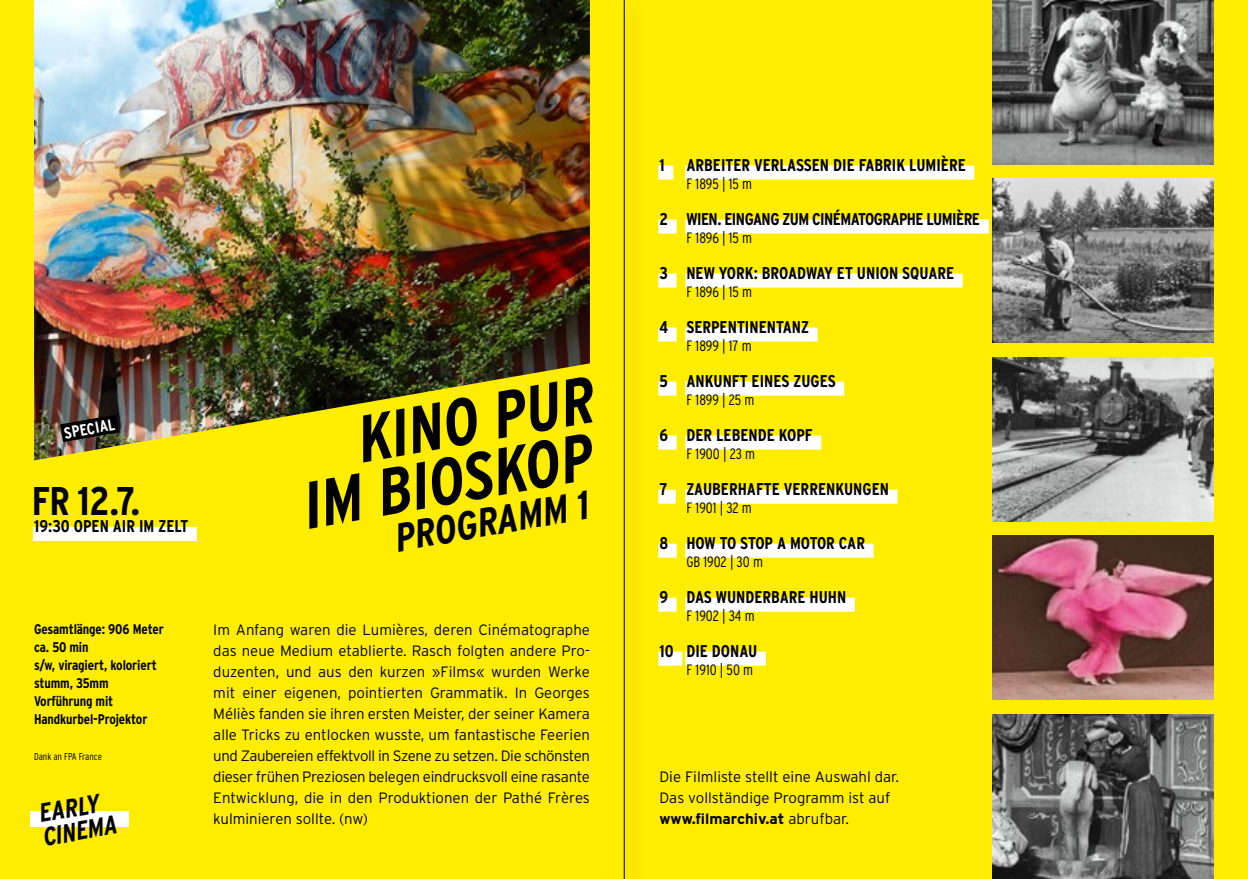
<style>
.page{position:relative;width:1248px;height:879px;background:#fff}
.page>*{position:absolute;margin:0;border:0;box-sizing:border-box;transform-origin:0 0}
.t1{font:italic 700 66px/56px "Interstate Condensed";color:#000;text-align:right}
.t2{font:italic 700 40px "Interstate Condensed";color:#000}
.t3{font:700 40px "Interstate Condensed";color:#000}
.t4{font:italic 700 26px/24px "Interstate Condensed";color:#000}
.t5{font:700 17px "Interstate Condensed";color:#000}
.t6{font:700 17px "Interstate Condensed";letter-spacing:-.03em;color:#000}
.t7{font:700 16px "Interstate Condensed";color:#fff}
.t8{font:300 15px/21px "Interstate";color:#000;text-align:justify}
.t9{font:300 15px "Interstate Condensed";color:#000}
.t10{font:700 14px/18px "Interstate Condensed";letter-spacing:-.01em;color:#000}
.t11{font:300 10px "Interstate Condensed";letter-spacing:-.005em;color:#000}
.s1{font-weight:700}
</style>
<div class="page">
<div style="left:0;top:0;width:1247px;height:879px;background:#ffed00"></div>
<div style="left:658px;top:166px;width:15px;height:14px;background:#fff"></div>
<div style="left:658px;top:220px;width:18px;height:14px;background:#fff"></div>
<div style="left:658px;top:274px;width:18px;height:14px;background:#fff"></div>
<div style="left:658px;top:328px;width:18px;height:14px;background:#fff"></div>
<div style="left:658px;top:382px;width:18px;height:14px;background:#fff"></div>
<div style="left:658px;top:436px;width:18px;height:14px;background:#fff"></div>
<div style="left:658px;top:490px;width:17px;height:14px;background:#fff"></div>
<div style="left:658px;top:544px;width:18px;height:14px;background:#fff"></div>
<div style="left:658px;top:598px;width:18px;height:14px;background:#fff"></div>
<div style="left:658px;top:652px;width:24px;height:14px;background:#fff"></div>
<div style="left:33px;top:527px;width:164px;height:14px;background:#fff"></div>
<div style="left:30px;top:810px;width:98px;height:16px;background:#fff"></div>
<img style="left:992px;top:178px;width:221px;height:165px">
<img style="left:992px;top:0;width:221px;height:164px">
<img style="left:992px;top:357px;width:221px;height:164px">
<img style="left:992px;top:714px;width:221px;height:165px">
<img style="left:992px;top:535px;width:221px;height:165px">
<img style="left:34px;top:0;width:556px;height:460px">
<div style="left:685px;top:166px;width:289px;height:14px;background:#fff"></div>
<div style="left:685px;top:220px;width:303px;height:14px;background:#fff"></div>
<div style="left:685px;top:274px;width:277px;height:14px;background:#fff"></div>
<div style="left:685px;top:328px;width:132px;height:14px;background:#fff"></div>
<div style="left:685px;top:382px;width:159px;height:14px;background:#fff"></div>
<div style="left:685px;top:436px;width:136px;height:14px;background:#fff"></div>
<div style="left:685px;top:490px;width:212px;height:14px;background:#fff"></div>
<div style="left:685px;top:544px;width:188px;height:14px;background:#fff"></div>
<div style="left:685px;top:598px;width:169px;height:14px;background:#fff"></div>
<div style="left:685px;top:652px;width:80px;height:14px;background:#fff"></div>
<img style="left:41px;top:402px;width:97px;height:52px">
<div style="left:620px;top:0;width:24px;height:879px;background:#fae800"></div>
<hr style="left:624px;top:0;width:1px;height:879px;background:#000">
<p class="t7" style="left:63px;top:424px;width:53px;rotate:-10deg">SPECIAL</p>
<h2 class="t3" style="left:32px;top:478px;width:110px">FR 12.7.</h2>
<p class="t5" style="left:34px;top:517px;width:156px">19:30 OPEN AIR IM ZELT</p>
<h1 class="t1" style="left:290px;top:423px;width:305px;rotate:-10deg">KINO PUR<br>IM BIOSKOP</h1>
<h2 class="t2" style="left:392px;top:516px;width:199px;rotate:-10deg">PROGRAMM 1</h2>
<p class="t10" style="left:34px;top:620px;width:131px">Gesamtlänge: 906 Meter ca. 50 min<br>s/w, viragiert, koloriert stumm, 35mm<br>Vorführung mit<br>Handkurbel-Projektor</p>
<p class="t11" style="left:34px;top:751px;width:69px">Dank an FPA France</p>
<h3 class="t4" style="left:38px;top:801px;width:76px;rotate:-10deg">EARLY<br>CINEMA</h3>
<p class="t8" style="left:213px;top:619px;width:378px">Im Anfang waren die Lumières, deren Cinématographe das neue Medium etablierte. Rasch folgten andere Pro&shy;duzenten, und aus den kurzen »Films« wurden Werke mit einer eigenen, pointierten Grammatik. In Georges Méliès fanden sie ihren ersten Meister, der seiner Kamera alle Tricks zu entlocken wusste, um fantastische Feerien und Zaubereien effektvoll in Szene zu setzen. Die schönsten dieser frühen Preziosen belegen eindrucksvoll eine rasante Entwicklung, die in den Produktionen der Pathé Frères kulminieren sollte. (nw)</p>
<p class="t5" style="left:659px;top:156px;width:7px">1</p>
<p class="t5" style="left:659px;top:210px;width:10px">2</p>
<p class="t5" style="left:659px;top:264px;width:10px">3</p>
<p class="t5" style="left:659px;top:318px;width:10px">4</p>
<p class="t5" style="left:659px;top:371px;width:10px">5</p>
<p class="t5" style="left:659px;top:425px;width:10px">6</p>
<p class="t5" style="left:659px;top:479px;width:9px">7</p>
<p class="t5" style="left:659px;top:533px;width:10px">8</p>
<p class="t5" style="left:659px;top:587px;width:10px">9</p>
<p class="t5" style="left:659px;top:641px;width:16px">10</p>
<p class="t5" style="left:686px;top:156px;width:281px">ARBEITER VERLASSEN DIE FABRIK LUMIÈRE</p>
<p class="t9" style="left:686px;top:175px;width:67px">F 1895 | 15 m</p>
<p class="t6" style="left:686px;top:210px;width:295px">WIEN. EINGANG ZUM CINÉMATOGRAPHE LUMIÈRE</p>
<p class="t9" style="left:686px;top:229px;width:67px">F 1896 | 15 m</p>
<p class="t5" style="left:686px;top:264px;width:269px">NEW YORK: BROADWAY ET UNION SQUARE</p>
<p class="t9" style="left:686px;top:283px;width:67px">F 1896 | 15 m</p>
<p class="t5" style="left:686px;top:318px;width:124px">SERPENTINENTANZ</p>
<p class="t9" style="left:686px;top:337px;width:67px">F 1899 | 17 m</p>
<p class="t5" style="left:686px;top:372px;width:151px">ANKUNFT EINES ZUGES</p>
<p class="t9" style="left:686px;top:391px;width:70px">F 1899 | 25 m</p>
<p class="t5" style="left:686px;top:426px;width:128px">DER LEBENDE KOPF</p>
<p class="t9" style="left:686px;top:445px;width:70px">F 1900 | 23 m</p>
<p class="t5" style="left:686px;top:480px;width:204px">ZAUBERHAFTE VERRENKUNGEN</p>
<p class="t9" style="left:686px;top:499px;width:67px">F 1901 | 32 m</p>
<p class="t5" style="left:686px;top:534px;width:180px">HOW TO STOP A MOTOR CAR</p>
<p class="t9" style="left:686px;top:553px;width:78px">GB 1902 | 30 m</p>
<p class="t5" style="left:686px;top:588px;width:161px">DAS WUNDERBARE HUHN</p>
<p class="t9" style="left:686px;top:607px;width:70px">F 1902 | 34 m</p>
<p class="t5" style="left:686px;top:642px;width:72px">DIE DONAU</p>
<p class="t9" style="left:686px;top:661px;width:68px">F 1910 | 50 m</p>
<p class="t8" style="left:659px;top:766px;width:241px;text-align:left">Die Filmliste stellt eine Auswahl dar.<br>Das vollständige Programm ist auf <span class="s1">www.filmarchiv.at</span> abrufbar.</p>
</div>
